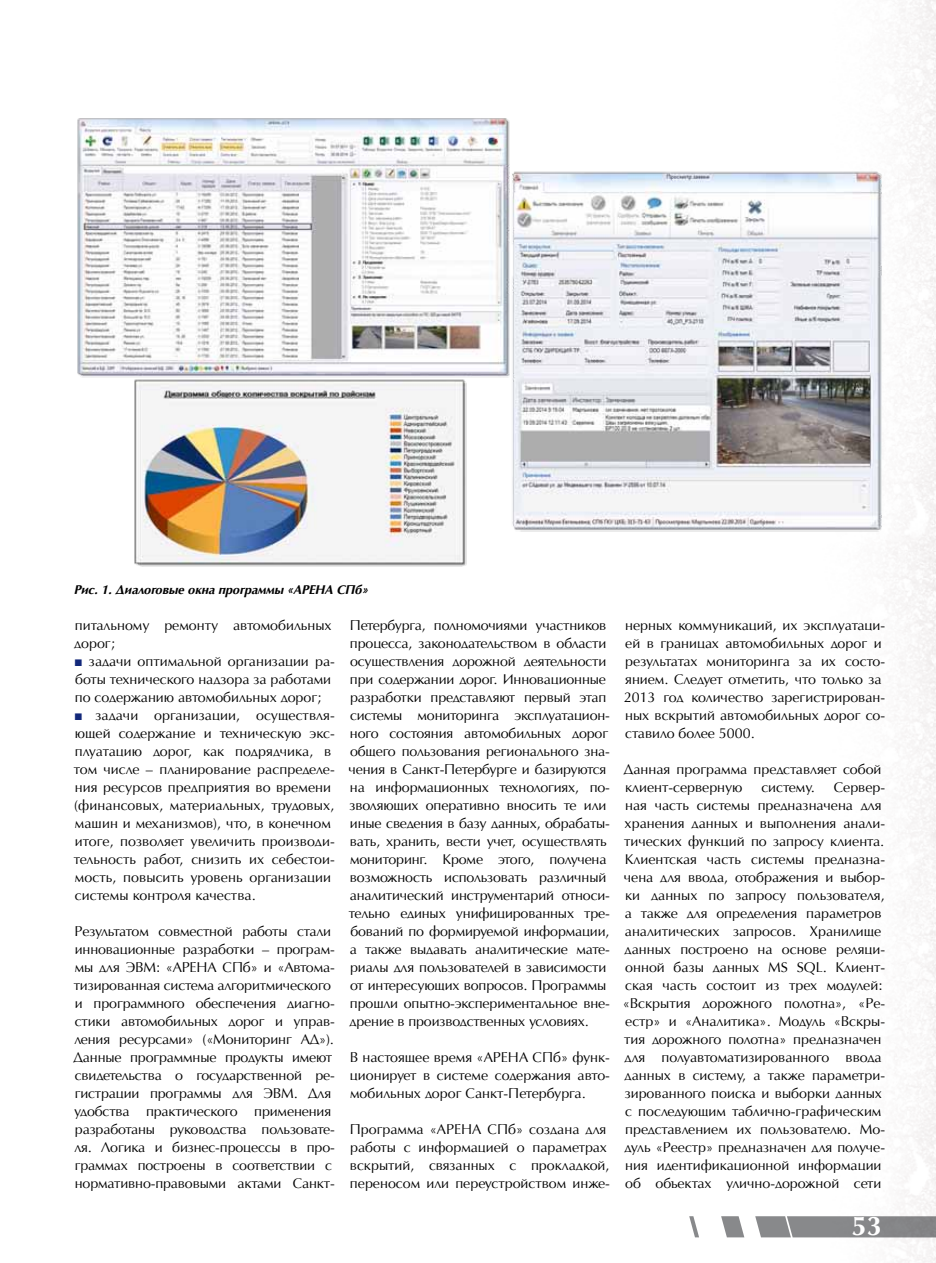
<style>
.page{position:relative;width:936px;height:1263px;background:#fff}
.page>*{position:absolute;margin:0;border:0;box-sizing:border-box;transform-origin:0 0}
.t1{font:700 27px "AG Opus High Resolution";color:#fff}
.t2{font:14.25px/18px "AG Opus High Resolution";letter-spacing:-.01em;color:#000}
.t3{font:italic 700 12.75px "AG Opus High Resolution";color:#000}
.s1{font-family:"Arial";color:#13287a}
</style>
<div class="page">
<svg style="left:689px;top:1216px;width:246px;height:21px"></svg>
<img style="left:77px;top:114px;width:806px;height:454px">
<p class="t3" style="left:74px;top:582px;width:296px">Рис. 1. Диалоговые окна программы «АРЕНА СПб»</p>
<p class="t2" style="left:74px;top:616px;width:259px">питальному ремонту автомобильных дорог;</p>
<p class="t2" style="left:74px;top:652px;width:262px"><span class="s1">■</span> задачи оптимальной организации ра&shy;боты технического надзора за работами по содержанию автомобильных дорог;</p>
<p class="t2" style="left:74px;top:706px;width:262px"><span class="s1">■</span> задачи организации, осуществля&shy;ющей содержание и техническую экс&shy;плуатацию дорог, как подрядчика, в том числе – планирование распределе&shy;ния ресурсов предприятия во времени (финансовых, материальных, трудовых, машин и механизмов), что, в конечном итоге, позволяет увеличить производи&shy;тельность работ, снизить их себестои&shy;мость, повысить уровень организации системы контроля качества.</p>
<p class="t2" style="left:74px;top:922px;width:263px">Результатом совместной работы стали инновационные разработки – програм&shy;мы для ЭВМ: «АРЕНА СПб» и «Автома&shy;тизированная система алгоритмического и программного обеспечения диагно&shy;стики автомобильных дорог и управ&shy;ления ресурсами» («Мониторинг АД»).<br>Данные программные продукты имеют свидетельства о государственной ре&shy;гистрации программы для ЭВМ. Для удобства практического применения разработаны руководства пользовате&shy;ля. Логика и бизнес-процессы в про&shy;граммах построены в соответствии с нормативно-правовыми актами Санкт-</p>
<p class="t2" style="left:348px;top:616px;width:263px">Петербурга, полномочиями участников процесса, законодательством в области осуществления дорожной деятельности при содержании дорог. Инновационные разработки представляют первый этап системы мониторинга эксплуатацион&shy;ного состояния автомобильных дорог общего пользования регионального зна&shy;чения в Санкт-Петербурге и базируются на информационных технологиях, по&shy;зволяющих оперативно вносить те или иные сведения в базу данных, обрабаты&shy;вать, хранить, вести учет, осуществлять мониторинг. Кроме этого, получена возможность использовать различный аналитический инструментарий относи&shy;тельно единых унифицированных тре&shy;бований по формируемой информации, а также выдавать аналитические мате&shy;риалы для пользователей в зависимости от интересующих вопросов. Программы прошли опытно-экспериментальное вне&shy;дрение в производственных условиях.</p>
<p class="t2" style="left:349px;top:1048px;width:262px;text-align:justify">В настоящее время «АРЕНА СПб» функ&shy;ционирует в системе содержания авто&shy;мобильных дорог Санкт-Петербурга.</p>
<p class="t2" style="left:350px;top:1120px;width:262px">Программа «АРЕНА СПб» создана для работы с информацией о параметрах вскрытий, связанных с прокладкой, переносом или переустройством инже-</p>
<p class="t2" style="left:623px;top:616px;width:263px">нерных коммуникаций, их эксплуатаци&shy;ей в границах автомобильных дорог и результатах мониторинга за их состо&shy;янием. Следует отметить, что только за 2013 год количество зарегистрирован&shy;ных вскрытий автомобильных дорог со&shy;ставило более 5000.</p>
<p class="t2" style="left:624px;top:760px;width:259px">Данная программа представляет собой клиент-серверную</p>
<p class="t2" style="left:622px;top:778px;width:264px;text-indent:211px">Сервер&shy;ная часть системы предназначена для хранения данных и выполнения анали&shy;тических функций по запросу клиента.<br>Клиентская часть системы предназна&shy;чена для ввода, отображения и выбор&shy;ки данных по запросу пользователя, а также для определения параметров аналитических запросов. Хранилище данных построено на основе реляци&shy;онной базы данных MS SQL. Клиент&shy;ская часть состоит из трех модулей: «Вскрытия дорожного полотна», «Ре&shy;естр» и «Аналитика». Модуль «Вскры&shy;тия дорожного полотна» предназначен для полуавтоматизированного ввода данных в систему, а также параметри&shy;зированного поиска и выборки данных с последующим таблично-графическим представлением их пользователю. Мо&shy;дуль «Реестр» предназначен для получе&shy;ния идентификационной информации об объектах улично-дорожной сети</p>
<p class="t2" style="left:761px;top:778px;width:55px">систему.</p>
<h1 class="t1" style="left:851px;top:1210px;width:32px">53</h1>
</div>
